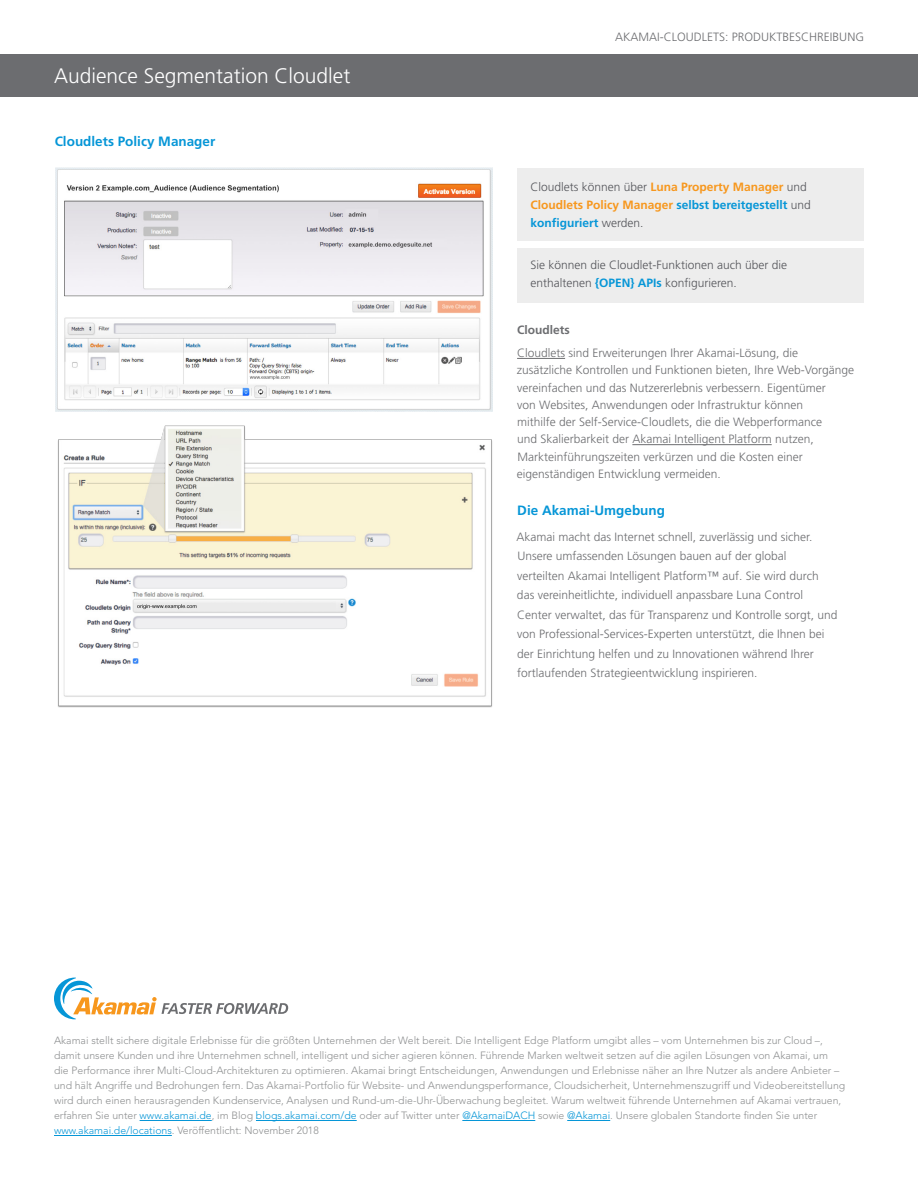
<style>
.page{position:relative;width:918px;height:1188px;background:#fff}
.page>*{position:absolute;margin:0;border:0;box-sizing:border-box;transform-origin:0 0}
.t1{font:300 21px "Frutiger";color:#fff}
.t2{font:700 13.5px "Frutiger";color:#0696d7}
.t3{font:300 12px/17.2px "Frutiger";color:#6c6d70}
.t4{font:700 12px/18px "Frutiger";color:#f7971d}
.t5{font:300 12px/18px "Frutiger";color:#54555a}
.t6{font:700 12px "Frutiger";color:#6c6d70}
.t7{font:300 10.5px/15px "Avenir LT Std";color:#8e9091}
.s1{font-weight:300;color:#54555a}
.s2{color:#0696d7}
.s3{font-weight:700;color:#0696d7}
</style>
<div class="page">
<div style="left:0;top:54px;width:918px;height:43px;background:#6c6d70"></div>
<hr style="left:517px;top:358px;width:48px;height:1px;background:#6c6d70">
<hr style="left:632px;top:444px;width:140px;height:1px;background:#6c6d70">
<img style="left:56px;top:167px;width:437px;height:245px">
<img style="left:58px;top:425px;width:435px;height:283px">
<div style="left:518px;top:169px;width:346px;height:72px;background:#ededed"></div>
<div style="left:518px;top:248px;width:346px;height:55px;background:#ededed"></div>
<svg style="left:54px;top:978px;width:234px;height:41px"></svg>
<hr style="left:140px;top:1120px;width:72px;height:1px;background:#0696d7">
<hr style="left:256px;top:1120px;width:101px;height:1px;background:#0696d7">
<hr style="left:462px;top:1120px;width:73px;height:1px;background:#0696d7">
<hr style="left:567px;top:1120px;width:43px;height:1px;background:#0696d7">
<hr style="left:54px;top:1135px;width:118px;height:1px;background:#0696d7">
<h1 class="t1" style="left:54px;top:64px;width:298px">Audience Segmentation Cloudlet</h1>
<p class="t2" style="left:55px;top:133px;width:162px">Cloudlets Policy Manager</p>
<p class="t3" style="left:615px;top:29px;width:250px">AKAMAI-CLOUDLETS: PRODUKTBESCHREIBUNG</p>
<p class="t4" style="left:530px;top:178px;width:282px"><span class="s1">Cloudlets können über</span> Luna Property Manager <span class="s1">und<br></span>Cloudlets Policy Manager <span class="s2">selbst bereitgestellt</span> <span class="s1">und </span><span class="s2">konfiguriert</span> <span class="s1">werden.</span></p>
<p class="t5" style="left:530px;top:256px;width:258px">Sie können die Cloudlet-Funktionen auch über die enthaltenen <span class="s3">{OPEN} APIs</span> konfigurieren.</p>
<p class="t6" style="left:517px;top:323px;width:54px">Cloudlets</p>
<p class="t3" style="left:517px;top:345px;width:339px">Cloudlets sind Erweiterungen Ihrer Akamai-Lösung, die zusätzliche Kontrollen und Funktionen bieten, Ihre Web-Vorgänge vereinfachen und das Nutzererlebnis verbessern. Eigentümer<br>von Websites, Anwendungen oder Infrastruktur können<br>mithilfe der Self-Service-Cloudlets, die die Webperformance<br>und Skalierbarkeit der Akamai Intelligent Platform nutzen, Markteinführungszeiten verkürzen und die Kosten einer eigenständigen Entwicklung vermeiden.</p>
<p class="t2" style="left:517px;top:503px;width:149px">Die Akamai-Umgebung</p>
<p class="t3" style="left:517px;top:527px;width:323px;line-height:19.5px">Akamai macht das Internet schnell, zuverlässig und sicher.<br>Unsere umfassenden Lösungen bauen auf der global<br>verteilten Akamai Intelligent Platform™ auf. Sie wird durch das vereinheitlichte, individuell anpassbare Luna Control Center verwaltet, das für Transparenz und Kontrolle sorgt, und von Professional-Services-Experten unterstützt, die Ihnen bei der Einrichtung helfen und zu Innovationen während Ihrer fortlaufenden Strategieentwicklung inspirieren.</p>
<p class="t7" style="left:54px;top:1033px;width:793px">Akamai stellt sichere digitale Erlebnisse für die größten Unternehmen der Welt bereit. Die Intelligent Edge Platform umgibt alles – vom Unternehmen bis zur Cloud –, damit unsere Kunden und ihre Unternehmen schnell, intelligent und sicher agieren können. Führende Marken weltweit setzen auf die agilen Lösungen von Akamai, um die Performance ihrer Multi-Cloud-Architekturen zu optimieren. Akamai bringt Entscheidungen, Anwendungen und Erlebnisse näher an Ihre Nutzer als andere Anbieter – und hält Angriffe und Bedrohungen fern. Das Akamai-Portfolio für Website- und Anwendungsperformance, Cloudsicherheit, Unternehmenszugriff und Videobereitstellung wird durch einen herausragenden Kundenservice, Analysen und Rund-um-die-Uhr-Überwachung begleitet. Warum weltweit führende Unternehmen auf Akamai vertrauen, erfahren Sie unter <span class="s2">www.akamai.de</span>, im Blog <span class="s2">blogs.akamai.com/de</span> oder auf Twitter unter <span class="s2">@AkamaiDACH</span> sowie <span class="s2">@Akamai</span>. Unsere globalen Standorte finden Sie unter <span class="s2">www.akamai.de/locations</span>. Veröffentlicht: November 2018</p>
</div>
